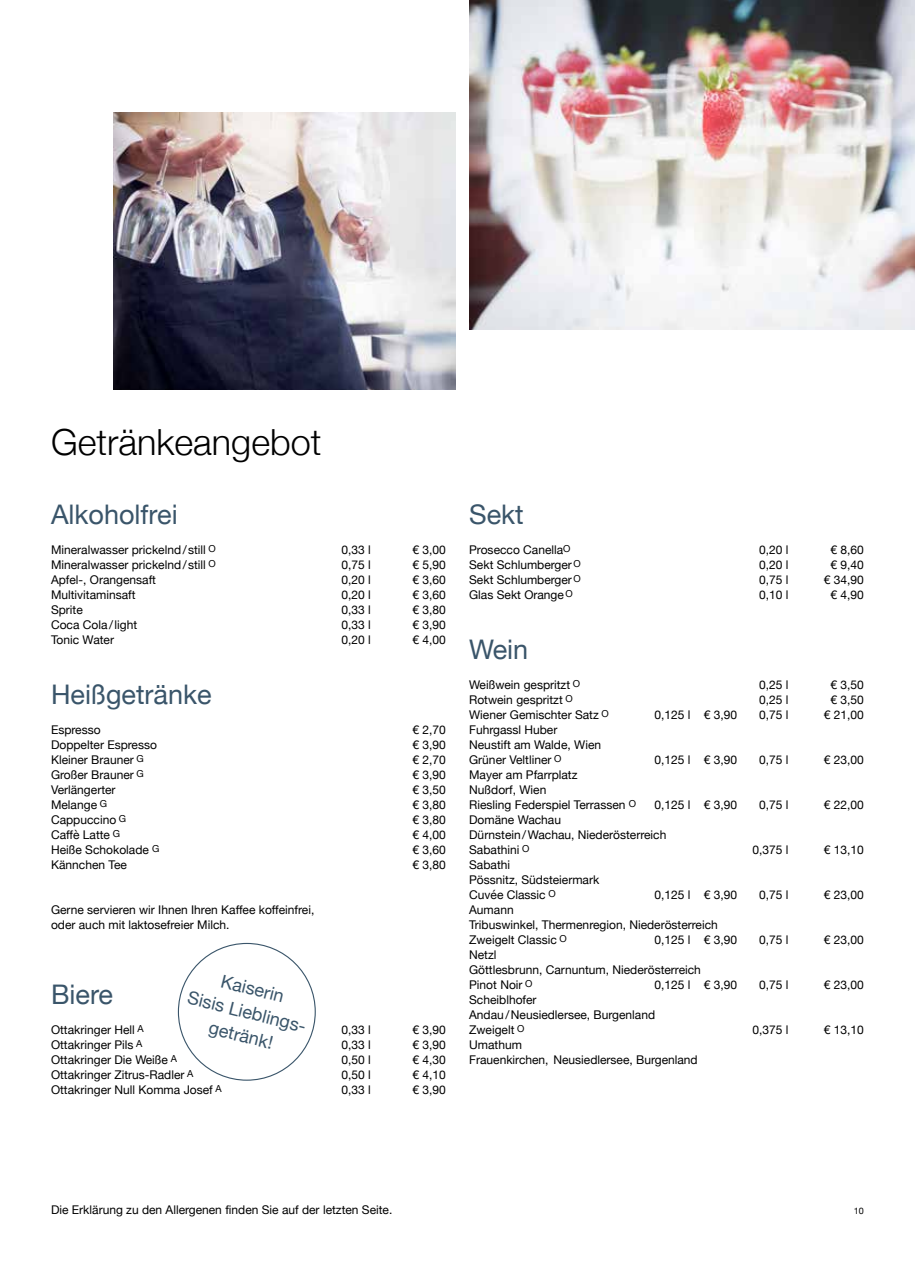
<style>
.page{position:relative;width:915px;height:1263px;background:#fff}
.page>*{position:absolute;margin:0;border:0;box-sizing:border-box;transform-origin:0 0}
.t1{font:300 36px "Helvetica Neue";color:#000}
.t2{font:27px "Helvetica Neue";color:#3a556a}
.t3{font:18px/24px "Helvetica Neue";color:#3a556a;text-align:center}
.t4{font:12px/15px "Helvetica Neue";color:#000}
.t5{font:9px "Helvetica Neue";color:#000}
</style>
<div class="page">
<img style="left:114px;top:112px;width:341px;height:277px">
<img style="left:469px;top:0;width:445px;height:329px">
<h1 class="t1" style="left:51px;top:413px;width:272px">Getränkeangebot</h1>
<h2 class="t2" style="left:51px;top:495px;width:128px">Alkoholfrei</h2>
<p class="t4" style="left:51px;top:543px;width:166px">Mineralwasser prickelnd/ still <sup>O</sup></p>
<p class="t4" style="left:341px;top:543px;width:31px">0,33 l</p>
<p class="t4" style="left:412px;top:543px;width:35px">€ 3,00</p>
<p class="t4" style="left:51px;top:558px;width:166px">Mineralwasser prickelnd/ still <sup>O</sup></p>
<p class="t4" style="left:341px;top:558px;width:31px">0,75 l</p>
<p class="t4" style="left:412px;top:558px;width:35px">€ 5,90</p>
<p class="t4" style="left:51px;top:573px;width:106px">Apfel-, Orangensaft</p>
<p class="t4" style="left:341px;top:573px;width:31px">0,20 l</p>
<p class="t4" style="left:412px;top:573px;width:35px">€ 3,60</p>
<p class="t4" style="left:51px;top:588px;width:86px">Multivitaminsaft</p>
<p class="t4" style="left:341px;top:588px;width:31px">0,20 l</p>
<p class="t4" style="left:412px;top:588px;width:35px">€ 3,60</p>
<p class="t4" style="left:51px;top:603px;width:33px">Sprite</p>
<p class="t4" style="left:341px;top:603px;width:31px">0,33 l</p>
<p class="t4" style="left:412px;top:603px;width:35px">€ 3,80</p>
<p class="t4" style="left:51px;top:618px;width:88px">Coca Cola/light</p>
<p class="t4" style="left:341px;top:618px;width:31px">0,33 l</p>
<p class="t4" style="left:412px;top:618px;width:35px">€ 3,90</p>
<p class="t4" style="left:51px;top:633px;width:64px">Tonic Water</p>
<p class="t4" style="left:341px;top:633px;width:31px">0,20 l</p>
<p class="t4" style="left:412px;top:633px;width:35px">€ 4,00</p>
<h2 class="t2" style="left:51px;top:675px;width:162px">Heißgetränke</h2>
<p class="t4" style="left:51px;top:723px;width:51px">Espresso</p>
<p class="t4" style="left:412px;top:723px;width:35px">€ 2,70</p>
<p class="t4" style="left:51px;top:738px;width:107px">Doppelter Espresso</p>
<p class="t4" style="left:412px;top:738px;width:35px">€ 3,90</p>
<p class="t4" style="left:51px;top:753px;width:94px">Kleiner Brauner <sup>G</sup></p>
<p class="t4" style="left:412px;top:753px;width:35px">€ 2,70</p>
<p class="t4" style="left:51px;top:768px;width:94px">Großer Brauner <sup>G</sup></p>
<p class="t4" style="left:412px;top:768px;width:35px">€ 3,90</p>
<p class="t4" style="left:51px;top:783px;width:66px">Verlängerter</p>
<p class="t4" style="left:412px;top:783px;width:35px">€ 3,50</p>
<p class="t4" style="left:51px;top:798px;width:57px">Melange <sup>G</sup></p>
<p class="t4" style="left:412px;top:798px;width:35px">€ 3,80</p>
<p class="t4" style="left:51px;top:813px;width:77px">Cappuccino <sup>G</sup></p>
<p class="t4" style="left:412px;top:813px;width:35px">€ 3,80</p>
<p class="t4" style="left:51px;top:828px;width:70px">Caffè Latte <sup>G</sup></p>
<p class="t4" style="left:412px;top:828px;width:35px">€ 4,00</p>
<p class="t4" style="left:51px;top:843px;width:110px">Heiße Schokolade <sup>G</sup></p>
<p class="t4" style="left:412px;top:843px;width:35px">€ 3,60</p>
<p class="t4" style="left:51px;top:858px;width:77px">Kännchen Tee</p>
<p class="t4" style="left:412px;top:858px;width:35px">€ 3,80</p>
<p class="t4" style="left:51px;top:903px;width:265px">Gerne servieren wir Ihnen Ihren Kaffee koffeinfrei, oder auch mit laktosefreier Milch.</p>
<h3 class="t3" style="left:196px;top:963px;width:125px;rotate:14deg">Kaiserin<br>Sisis Lieblings&shy;getränk!</h3>
<h2 class="t2" style="left:51px;top:975px;width:63px">Biere</h2>
<p class="t4" style="left:51px;top:1023px;width:94px">Ottakringer Hell <sup>A</sup></p>
<p class="t4" style="left:341px;top:1023px;width:31px">0,33 l</p>
<p class="t4" style="left:412px;top:1023px;width:35px">€ 3,90</p>
<p class="t4" style="left:51px;top:1038px;width:93px">Ottakringer Pils <sup>A</sup></p>
<p class="t4" style="left:341px;top:1038px;width:31px">0,33 l</p>
<p class="t4" style="left:412px;top:1038px;width:35px">€ 3,90</p>
<p class="t4" style="left:51px;top:1053px;width:127px">Ottakringer Die Weiße <sup>A</sup></p>
<p class="t4" style="left:341px;top:1053px;width:31px">0,50 l</p>
<p class="t4" style="left:412px;top:1053px;width:35px">€ 4,30</p>
<p class="t4" style="left:51px;top:1068px;width:144px">Ottakringer Zitrus-Radler <sup>A</sup></p>
<p class="t4" style="left:341px;top:1068px;width:31px">0,50 l</p>
<p class="t4" style="left:412px;top:1068px;width:35px">€ 4,10</p>
<p class="t4" style="left:51px;top:1083px;width:172px">Ottakringer Null Komma Josef <sup>A</sup></p>
<p class="t4" style="left:341px;top:1083px;width:31px">0,33 l</p>
<p class="t4" style="left:412px;top:1083px;width:35px">€ 3,90</p>
<h2 class="t2" style="left:469px;top:495px;width:56px">Sekt</h2>
<p class="t4" style="left:469px;top:543px;width:103px">Prosecco Canella<sup>O</sup></p>
<p class="t4" style="left:758px;top:543px;width:31px">0,20 l</p>
<p class="t4" style="left:830px;top:543px;width:35px">€ 8,60</p>
<p class="t4" style="left:469px;top:558px;width:113px">Sekt Schlumberger <sup>O</sup></p>
<p class="t4" style="left:758px;top:558px;width:31px">0,20 l</p>
<p class="t4" style="left:830px;top:558px;width:35px">€ 9,40</p>
<p class="t4" style="left:469px;top:573px;width:113px">Sekt Schlumberger <sup>O</sup></p>
<p class="t4" style="left:758px;top:573px;width:31px">0,75 l</p>
<p class="t4" style="left:823px;top:573px;width:42px">€ 34,90</p>
<p class="t4" style="left:469px;top:588px;width:105px">Glas Sekt Orange <sup>O</sup></p>
<p class="t4" style="left:758px;top:588px;width:31px">0,10 l</p>
<p class="t4" style="left:830px;top:588px;width:35px">€ 4,90</p>
<h2 class="t2" style="left:469px;top:630px;width:60px">Wein</h2>
<p class="t4" style="left:469px;top:678px;width:112px">Weißwein gespritzt <sup>O</sup></p>
<p class="t4" style="left:758px;top:678px;width:31px">0,25 l</p>
<p class="t4" style="left:830px;top:678px;width:35px">€ 3,50</p>
<p class="t4" style="left:469px;top:693px;width:105px">Rotwein gespritzt <sup>O</sup></p>
<p class="t4" style="left:758px;top:693px;width:31px">0,25 l</p>
<p class="t4" style="left:830px;top:693px;width:35px">€ 3,50</p>
<p class="t4" style="left:469px;top:708px;width:141px">Wiener Gemischter Satz <sup>O</sup></p>
<p class="t4" style="left:654px;top:708px;width:84px">0,125 l € 3,90</p>
<p class="t4" style="left:758px;top:708px;width:31px">0,75 l</p>
<p class="t4" style="left:823px;top:708px;width:42px">€ 21,00</p>
<p class="t4" style="left:469px;top:723px;width:133px">Fuhrgassl Huber<br>Neustift am Walde, Wien<br>Grüner Veltliner <sup>O</sup></p>
<p class="t4" style="left:654px;top:753px;width:84px">0,125 l € 3,90</p>
<p class="t4" style="left:758px;top:753px;width:31px">0,75 l</p>
<p class="t4" style="left:823px;top:753px;width:42px">€ 23,00</p>
<p class="t4" style="left:469px;top:768px;width:168px">Mayer am Pfarrplatz<br>Nußdorf, Wien<br>Riesling Federspiel Terrassen <sup>O</sup></p>
<p class="t4" style="left:654px;top:798px;width:84px">0,125 l € 3,90</p>
<p class="t4" style="left:758px;top:798px;width:31px">0,75 l</p>
<p class="t4" style="left:823px;top:798px;width:42px">€ 22,00</p>
<p class="t4" style="left:469px;top:813px;width:199px">Domäne Wachau<br>Dürnstein/Wachau, Niederösterreich<br>Sabathini <sup>O</sup></p>
<p class="t4" style="left:752px;top:843px;width:38px">0,375 l</p>
<p class="t4" style="left:823px;top:843px;width:42px">€ 13,10</p>
<p class="t4" style="left:469px;top:858px;width:132px">Sabathi<br>Pössnitz, Südsteiermark<br>Cuvée Classic <sup>O</sup></p>
<p class="t4" style="left:654px;top:888px;width:84px">0,125 l € 3,90</p>
<p class="t4" style="left:758px;top:888px;width:31px">0,75 l</p>
<p class="t4" style="left:823px;top:888px;width:42px">€ 23,00</p>
<p class="t4" style="left:469px;top:903px;width:250px">Aumann<br>Tribuswinkel, Thermenregion, Niederösterreich<br>Zweigelt Classic <sup>O</sup></p>
<p class="t4" style="left:654px;top:933px;width:84px">0,125 l € 3,90</p>
<p class="t4" style="left:758px;top:933px;width:31px">0,75 l</p>
<p class="t4" style="left:823px;top:933px;width:42px">€ 23,00</p>
<p class="t4" style="left:469px;top:948px;width:233px">Netzl<br>Göttlesbrunn, Carnuntum, Niederösterreich<br>Pinot Noir <sup>O</sup></p>
<p class="t4" style="left:654px;top:978px;width:84px">0,125 l € 3,90</p>
<p class="t4" style="left:758px;top:978px;width:31px">0,75 l</p>
<p class="t4" style="left:823px;top:978px;width:42px">€ 23,00</p>
<p class="t4" style="left:469px;top:993px;width:187px">Scheiblhofer<br>Andau/Neusiedlersee, Burgenland<br>Zweigelt <sup>O</sup></p>
<p class="t4" style="left:469px;top:1038px;width:230px">Umathum<br>Frauenkirchen, Neusiedlersee, Burgenland</p>
<p class="t4" style="left:752px;top:1023px;width:38px">0,375 l</p>
<p class="t4" style="left:823px;top:1023px;width:42px">€ 13,10</p>
<p class="t4" style="left:51px;top:1203px;width:343px">Die Erklärung zu den Allergenen finden Sie auf der letzten Seite.</p>
<p class="t5" style="left:853px;top:1205px;width:12px">10</p>
</div>
